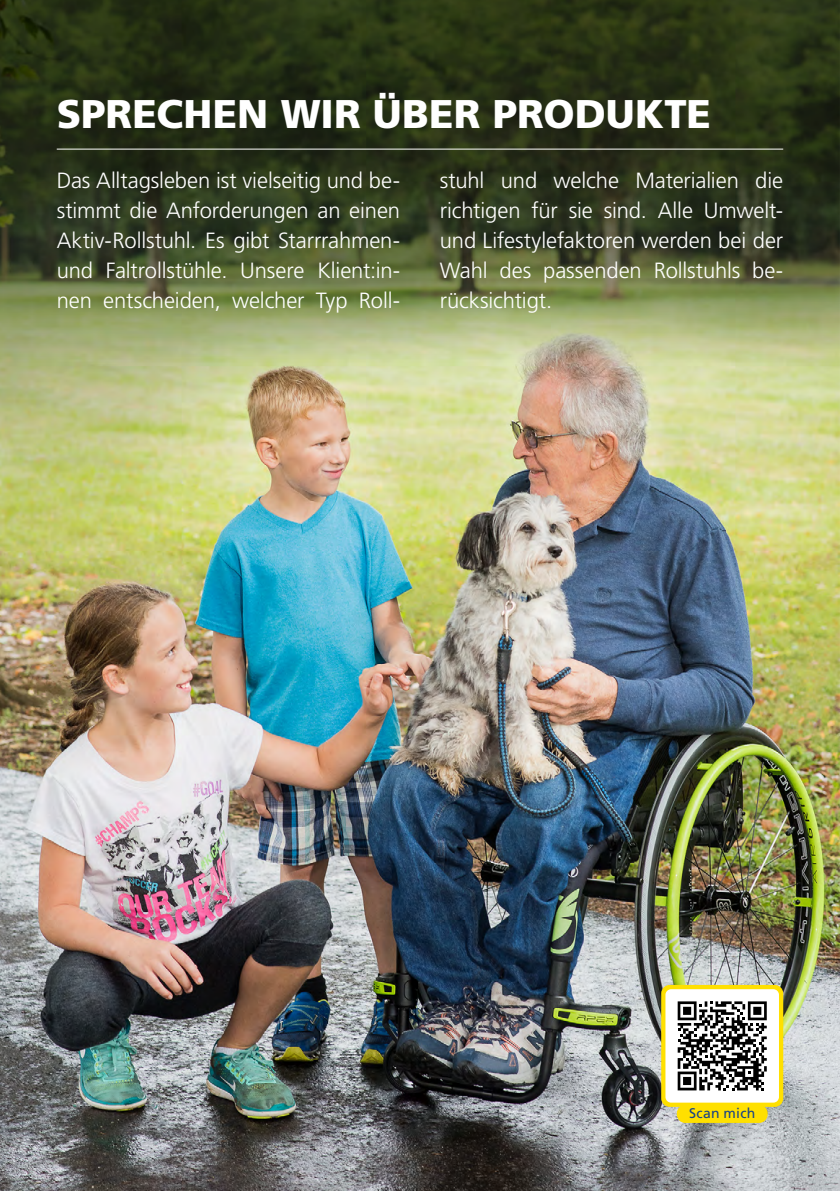
<style>
.page{position:relative;width:840px;height:1191px;background:#fff}
.page>*{position:absolute;margin:0;border:0;box-sizing:border-box;transform-origin:0 0}
.t1{font:900 40px "Frutiger LT Std";color:#fff}
.t2{font:300 22px/30px "Frutiger LT Std";letter-spacing:-.005em;color:#fff;text-align:justify}
.t3{font:14px "Frutiger LT Std";letter-spacing:.015em;color:#184287}
</style>
<div class="page">
<img style="left:0;top:363px;width:839px;height:828px">
<svg style="left:0;top:0;width:839px;height:363px;background:#46502e"></svg>
<hr style="left:57px;top:149px;width:725px;height:1px;background:#fff">
<svg style="left:660px;top:985px;width:122px;height:121px;background:#f4da23"></svg>
<div style="left:676px;top:1104px;width:91px;height:19px;background:#ffe000;border-radius:9px"></div>
<div style="left:665px;top:989px;width:113px;height:113px;background:#fff;border-radius:6px"></div>
<svg style="left:677px;top:1001px;width:89px;height:89px"></svg>
<h1 class="t1" style="left:57px;top:90px;width:655px">SPRECHEN WIR ÜBER PRODUKTE</h1>
<p class="t2" style="left:57px;top:166px;width:345px">Das Alltagsleben ist vielseitig und be&shy;stimmt die Anforderungen an einen Aktiv-Rollstuhl. Es gibt Starrrahmen&shy;und Faltrollstühle. Unsere Klient:in&shy;nen entscheiden, welcher Typ Roll-</p>
<p class="t2" style="left:439px;top:166px;width:345px">stuhl und welche Materialien die richtigen für sie sind. Alle Umwelt&shy;und Lifestylefaktoren werden bei der Wahl des passenden Rollstuhls be&shy;rücksichtigt.</p>
<p class="t3" style="left:688px;top:1104px;width:68px">Scan mich</p>
</div>
